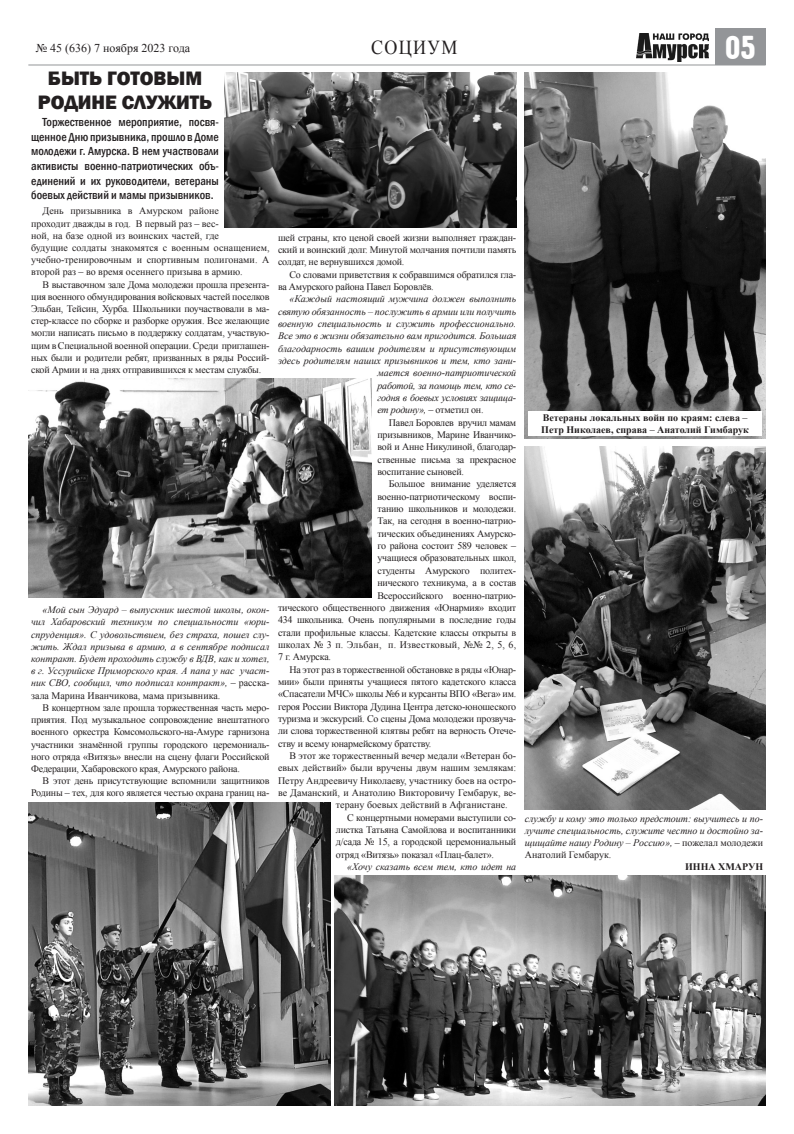
<style>
.page{position:relative;width:794px;height:1134px;background:#fff}
.page>*{position:absolute;margin:0;border:0;box-sizing:border-box;transform-origin:0 0}
.t1{font:33px "Hermes";color:#fff}
.Заголовок_20{font:800 20px "Franklin Gothic";color:#231f20}
.t2{font:19.8px "Times New Roman";letter-spacing:.07em;color:#231f20;scale:.91 1}
.подводка{font:500 condensed 12px/14.6px "Franklin Gothic";color:#231f20;text-align:justify}
.t3{font:12px "Times New Roman";color:#231f20}
.Times_New_Roman_10{font:10px/12.3px "Times New Roman";letter-spacing:-.02em;color:#231f20;text-align:justify}
.Times_New_Roman_10-2{font:italic 10px/12.2px "Times New Roman";color:#231f20;text-align:justify}
.Times_New_Roman_10-3{font:10px/12.2px "Times New Roman";color:#231f20}
.Times_New_Roman_10-4{font:700 10px/12px "Times New Roman";color:#231f20}
.Times_New_Roman_10-5{font:italic 10px "Times New Roman";letter-spacing:-.02em;color:#231f20}
.Times_New_Roman_10-6{font:10px "Times New Roman";letter-spacing:.02em;color:#231f20}
.s1{font-style:italic}
.s2{font-weight:400}
.s3{font-style:normal}
</style>
<div class="page">
<img style="left:636px;top:33px;width:72px;height:28px">
<hr style="left:28px;top:64px;width:737px;height:1px;background:#939598">
<div style="left:715px;top:29px;width:50px;height:36px;background:#939598"></div>
<img style="left:28px;top:802px;width:302px;height:303px">
<img style="left:335px;top:876px;width:431px;height:229px">
<img style="left:524px;top:446px;width:242px;height:363px">
<img style="left:225px;top:72px;width:291px;height:155px">
<img style="left:28px;top:379px;width:344px;height:219px">
<img style="left:524px;top:72px;width:241px;height:367px">
<div style="left:528px;top:411px;width:234px;height:25px;background:#fff"></div>
<p class="t3" style="left:36px;top:40px;width:156px">№ 45 (636) 7 ноября 2023 года</p>
<p class="t1" style="left:725px;top:29px;width:32px">05</p>
<p class="Заголовок_20" style="left:48px;top:65px;width:156px">БЫТЬ ГОТОВЫМ</p>
<p class="Заголовок_20" style="left:38px;top:89px;width:176px">РОДИНЕ СЛУЖИТЬ</p>
<p class="подводка" style="left:31px;top:115px;width:189px;text-indent:11px">Торжественное мероприятие, посвя&shy;щенное Дню призывника, прошло в Доме молодежи г. Амурска. В нем участвовали активисты военно-патриотических объ&shy;единений и их руководители, ветераны боевых действий и мамы призывников.</p>
<p class="Times_New_Roman_10-3" style="left:31px;top:205px;width:240px;text-indent:11px">День призывника в Амурском районе<br>проходит дважды в год. В первый раз – вес-<br>ной, на базе одной из воинских частей, где<br>будущие солдаты знакомятся с военным оснащением, учебно-тренировочным и спортивным полигонами. А второй раз – во время осеннего призыва в армию.</p>
<p class="Times_New_Roman_10" style="left:31px;top:278px;width:240px;text-indent:11px">В выставочном зале Дома молодежи прошла презента&shy;ция военного обмундирования войсковых частей поселков Эльбан, Тейсин, Хурба. Школьники поучаствовали в ма&shy;стер-классе по сборке и разборке оружия. Все желающие могли написать письмо в поддержку солдатам, участвую&shy;щим в Специальной военной операции. Среди приглашен&shy;ных были и родители ребят, призванных в ряды Россий&shy;ской Армии и на днях отправившихся к местам службы.</p>
<p class="t2" style="left:371px;top:34px;width:96px">СОЦИУМ</p>
<p class="Times_New_Roman_10" style="left:278px;top:231px;width:240px">шей страны, кто ценой своей жизни выполняет граждан&shy;ский и воинский долг. Минутой молчания почтили память солдат, не вернувшихся домой.</p>
<p class="Times_New_Roman_10" style="left:278px;top:268px;width:240px;text-indent:11px">Со словами приветствия к собравшимся обратился гла&shy;ва Амурского района Павел Боровлёв.</p>
<p class="Times_New_Roman_10-2" style="left:289px;top:293px;width:228px">«Каждый настоящий мужчина должен выполнить</p>
<p class="Times_New_Roman_10-2" style="left:278px;top:305px;width:240px">святую обязанность – послужить в армии или получить</p>
<p class="Times_New_Roman_10-2" style="left:278px;top:317px;width:240px">военную специальность и служить профессионально.</p>
<p class="Times_New_Roman_10-2" style="left:278px;top:330px;width:240px">Все это в жизни обязательно вам пригодится. Большая</p>
<p class="Times_New_Roman_10-2" style="left:278px;top:342px;width:240px">благодарность вашим родителям и присутствующим</p>
<p class="Times_New_Roman_10-2" style="left:278px;top:354px;width:240px">здесь родителям наших призывников и тем, кто зани-</p>
<p class="Times_New_Roman_10-2" style="left:377px;top:367px;width:140px">мается военно-патриотической</p>
<p class="Times_New_Roman_10-5" style="left:377px;top:378px;width:140px">работой, за помощь тем, кто се-</p>
<p class="Times_New_Roman_10-5" style="left:377px;top:391px;width:140px">годня в боевых условиях защища-</p>
<p class="Times_New_Roman_10" style="left:377px;top:404px;width:108px"><span class="s1">ет родину»,</span> – отметил он.</p>
<p class="Times_New_Roman_10" style="left:377px;top:416px;width:140px;text-indent:11px">Павел Боровлев вручил мамам призывников, Марине Иванчико&shy;вой и Анне Никулиной, благодар&shy;ственные письма за прекрасное воспитание сыновей.</p>
<p class="Times_New_Roman_10" style="left:389px;top:478px;width:129px">Большое внимание уделяется</p>
<p class="Times_New_Roman_10" style="left:377px;top:490px;width:140px">военно-патриотическому воспи-</p>
<p class="Times_New_Roman_10" style="left:377px;top:502px;width:140px">танию школьников и молодежи.</p>
<p class="Times_New_Roman_10" style="left:377px;top:515px;width:140px">Так, на сегодня в военно-патрио-</p>
<p class="Times_New_Roman_10" style="left:377px;top:527px;width:140px">тических объединениях Амурско-</p>
<p class="Times_New_Roman_10" style="left:377px;top:539px;width:140px">го района состоит 589 человек –</p>
<p class="Times_New_Roman_10" style="left:377px;top:552px;width:140px">учащиеся образовательных школ,</p>
<p class="Times_New_Roman_10" style="left:377px;top:564px;width:140px">студенты Амурского политех-</p>
<p class="Times_New_Roman_10" style="left:377px;top:576px;width:140px">нического техникума, а в состав</p>
<p class="Times_New_Roman_10" style="left:377px;top:589px;width:140px">Всероссийского военно-патрио-</p>
<p class="Times_New_Roman_10" style="left:278px;top:601px;width:240px">тического общественного движения «Юнармия» входит</p>
<p class="Times_New_Roman_10" style="left:278px;top:613px;width:240px">434 школьника. Очень популярными в последние годы</p>
<p class="Times_New_Roman_10" style="left:278px;top:626px;width:240px">стали профильные классы. Кадетские классы открыты в</p>
<p class="Times_New_Roman_10-6" style="left:278px;top:638px;width:240px">школах № 3 п. Эльбан, п. Известковый, №№ 2, 5, 6,</p>
<p class="Times_New_Roman_10" style="left:278px;top:651px;width:55px">7 г. Амурска.</p>
<p class="Times_New_Roman_10" style="left:278px;top:663px;width:240px;text-indent:11px">На этот раз в торжественной обстановке в ряды «Юнар&shy;мии» были приняты учащиеся пятого кадетского класса «Спасатели МЧС» школы №6 и курсанты ВПО «Вега» им. героя России Виктора Дудина Центра детско-юношеского туризма и экскурсий. Со сцены Дома молодежи прозвуча&shy;ли слова торжественной клятвы ребят на верность Отече&shy;ству и всему юнармейскому братству.</p>
<p class="Times_New_Roman_10-3" style="left:289px;top:749px;width:228px">В этот же торжественный вечер медали «Ветеран бо-</p>
<p class="Times_New_Roman_10-3" style="left:278px;top:762px;width:240px">евых действий» были вручены двум нашим землякам:</p>
<p class="Times_New_Roman_10-3" style="left:278px;top:774px;width:240px">Петру Андреевичу Николаеву, участнику боев на остро-</p>
<p class="Times_New_Roman_10-3" style="left:278px;top:786px;width:240px">ве Даманский, и Анатолию Викторовичу Гембарук, ве-</p>
<p class="Times_New_Roman_10-3" style="left:336px;top:799px;width:173px">терану боевых действий в Афганистане.</p>
<p class="Times_New_Roman_10" style="left:336px;top:811px;width:182px;text-indent:11px">С концертными номерами выступили со&shy;листка Татьяна Самойлова и воспитанники д/сада № 15, а городской церемониальный отряд «Витязь» показал «Плац-балет».</p>
<p class="Times_New_Roman_10-2" style="left:347px;top:860px;width:170px">«Хочу сказать всем тем, кто идет на</p>
<p class="Times_New_Roman_10-4" style="left:541px;top:411px;width:209px">Ветераны локальных войн по краям: слева <span class="s2">–<br></span>Петр Николаев, справа <span class="s2">–</span> Анатолий Гимбарук</p>
<p class="Times_New_Roman_10-2" style="left:31px;top:603px;width:240px;text-indent:11px">«Мой сын Эдуард – выпускник шестой школы, окон&shy;чил Хабаровский техникум по специальности «юри&shy;спруденция». С удовольствием, без страха, пошел слу&shy;жить. Ждал призыва в армию, а в сентябре подписал контракт. Будет проходить службу в ВДВ, как и хотел, в г. Уссурийске Приморского края. А папа у нас участ&shy;ник СВО, сообщил, что подписал контракт», <span class="s3">– расска&shy;зала Марина Иванчикова, мама призывника.</span></p>
<p class="Times_New_Roman_10" style="left:31px;top:701px;width:240px;text-indent:11px">В концертном зале прошла торжественная часть меро&shy;приятия. Под музыкальное сопровождение внештатного военного оркестра Комсомольского-на-Амуре гарнизона участники знамённой группы городского церемониаль&shy;ного отряда «Витязь» внесли на сцену флаги Российской Федерации, Хабаровского края, Амурского района.</p>
<p class="Times_New_Roman_10" style="left:31px;top:774px;width:240px;text-align:right">В этот день присутствующие вспомнили защитников<br>Родины – тех, для кого является честью охрана границ на-</p>
<p class="Times_New_Roman_10-2" style="left:525px;top:812px;width:240px">службу и кому это только предстоит: выучитесь и по&shy;лучите специальность, служите честно и достойно за&shy;щищайте нашу Родину – Россию», <span class="s3">– пожелал молодежи Анатолий Гембарук.</span></p>
<p class="Times_New_Roman_10-4" style="left:685px;top:861px;width:79px">ИННА ХМАРУН</p>
</div>
